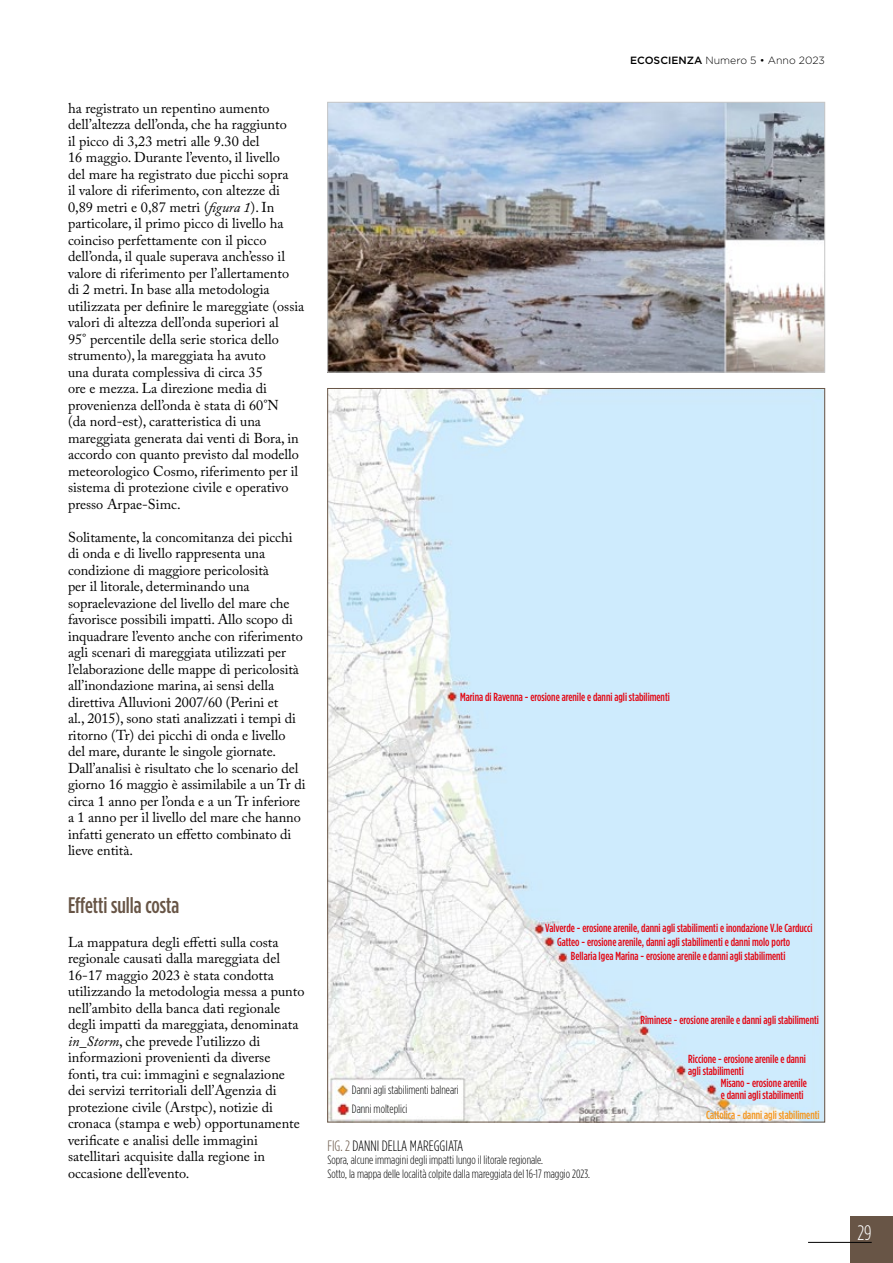
<style>
.page{position:relative;width:893px;height:1263px;background:#fff}
.page>*{position:absolute;margin:0;border:0;box-sizing:border-box;transform-origin:0 0}
.t1{font:500 condensed 22.5px "Gotham HTF";color:#685546}
.t2{font:300 condensed 21px "Gotham HTF";color:#fff}
.t3{font:300 condensed 15px "Gotham HTF";color:#000}
.t4{font:14.25px/16.5px "Adobe Caslon Pro";color:#000}
.t5{font:300 condensed 12px/13.5px "Gotham HTF";color:#000}
.t6{font:500 condensed 11.7px/12px "Gotham HTF";color:#e30613}
.t7{font:500 condensed 11.7px "Gotham HTF";color:#f4951b}
.t8{font:300 10.5px "Gotham HTF";color:#000}
.s1{font-style:italic}
.s2{font-weight:500}
.s3{color:#685546}
</style>
<div class="page">
<div style="left:850px;top:1216px;width:43px;height:47px;background:#685546"></div>
<hr style="left:808px;top:1242px;width:64px;height:1px;background:#000">
<img style="left:329px;top:104px;width:494px;height:266px">
<div style="left:327px;top:102px;width:498px;height:270px;border:1px solid #c6c6c6"></div>
<img style="left:329px;top:390px;width:494px;height:730px">
<p class="t4" style="left:68px;top:99px;width:238px">ha registrato un repentino aumento dell’altezza dell’onda, che ha raggiunto<br>il picco di 3,23 metri alle 9.30 del<br>16 maggio. Durante l’evento, il livello<br>del mare ha registrato due picchi sopra<br>il valore di riferimento, con altezze di 0,89 metri e 0,87 metri (<span class="s1">figura 1</span>). In particolare, il primo picco di livello ha coinciso perfettamente con il picco dell’onda, il quale superava anch’esso il valore di riferimento per l’allertamento<br>di 2 metri. In base alla metodologia utilizzata per definire le mareggiate (ossia valori di altezza dell’onda superiori al<br>95° percentile della serie storica dello strumento), la mareggiata ha avuto<br>una durata complessiva di circa 35<br>ore e mezza. La direzione media di provenienza dell’onda è stata di 60°N<br>(da nord-est), caratteristica di una mareggiata generata dai venti di Bora, in accordo con quanto previsto dal modello meteorologico Cosmo, riferimento per il sistema di protezione civile e operativo presso Arpae-Simc.</p>
<p class="t4" style="left:68px;top:528px;width:239px">Solitamente, la concomitanza dei picchi di onda e di livello rappresenta una condizione di maggiore pericolosità<br>per il litorale, determinando una sopraelevazione del livello del mare che favorisce possibili impatti. Allo scopo di inquadrare l’evento anche con riferimento agli scenari di mareggiata utilizzati per l’elaborazione delle mappe di pericolosità all’inondazione marina, ai sensi della direttiva Alluvioni 2007/60 (Perini et<br>al., 2015), sono stati analizzati i tempi di ritorno (Tr) dei picchi di onda e livello del mare, durante le singole giornate.<br>Dall’analisi è risultato che lo scenario del giorno 16 maggio è assimilabile a un Tr di circa 1 anno per l’onda e a un Tr inferiore a 1 anno per il livello del mare che hanno infatti generato un effetto combinato di lieve entità.</p>
<h1 class="t1" style="left:68px;top:893px;width:113px">Effetti sulla costa</h1>
<p class="t4" style="left:68px;top:933px;width:238px">La mappatura degli effetti sulla costa regionale causati dalla mareggiata del 16-17 maggio 2023 è stata condotta utilizzando la metodologia messa a punto nell’ambito della banca dati regionale degli impatti da mareggiata, denominata <span class="s1">in_Storm</span>, che prevede l’utilizzo di informazioni provenienti da diverse fonti, tra cui: immagini e segnalazione dei servizi territoriali dell’Agenzia di protezione civile (Arstpc), notizie di cronaca (stampa e web) opportunamente verificate e analisi delle immagini satellitari acquisite dalla regione in occasione dell’evento.</p>
<p class="t8" style="left:630px;top:54px;width:196px"><span class="s2">ECOSCIENZA</span> Numero 5 • Anno 2023</p>
<p class="t6" style="left:460px;top:691px;width:211px">Marina di Ravenna - erosione arenile e danni agli stabilimenti</p>
<p class="t5" style="left:352px;top:1080px;width:109px;line-height:19.2px">Danni agli stabilimenti balneari<br>Danni molteplici</p>
<p class="t6" style="left:545px;top:921px;width:269px">Valverde - erosione arenile, danni agli stabilimenti e inondazione V.le Carducci</p>
<p class="t6" style="left:557px;top:935px;width:235px">Gatteo - erosione arenile, danni agli stabilimenti e danni molo porto</p>
<p class="t6" style="left:571px;top:950px;width:216px">Bellaria Igea Marina - erosione arenile e danni agli stabilimenti</p>
<p class="t6" style="left:641px;top:1013px;width:180px">Riminese - erosione arenile e danni agli stabilimenti</p>
<p class="t6" style="left:688px;top:1053px;width:119px">Riccione - erosione arenile e danni agli stabilimenti</p>
<p class="t6" style="left:721px;top:1077px;width:88px">Misano - erosione arenile e danni agli stabilimenti</p>
<p class="t7" style="left:706px;top:1108px;width:115px">Cattolica - danni agli stabilimenti</p>
<p class="t3" style="left:327px;top:1138px;width:137px"><span class="s3">FIG. 2</span> DANNI DELLA MAREGGIATA</p>
<p class="t5" style="left:327px;top:1153px;width:264px">Sopra, alcune immagini degli impatti lungo il litorale regionale.<br>Sotto, la mappa delle località colpite dalla mareggiata del 16-17 maggio 2023.</p>
<h2 class="t2" style="left:857px;top:1221px;width:16px">29</h2>
</div>
